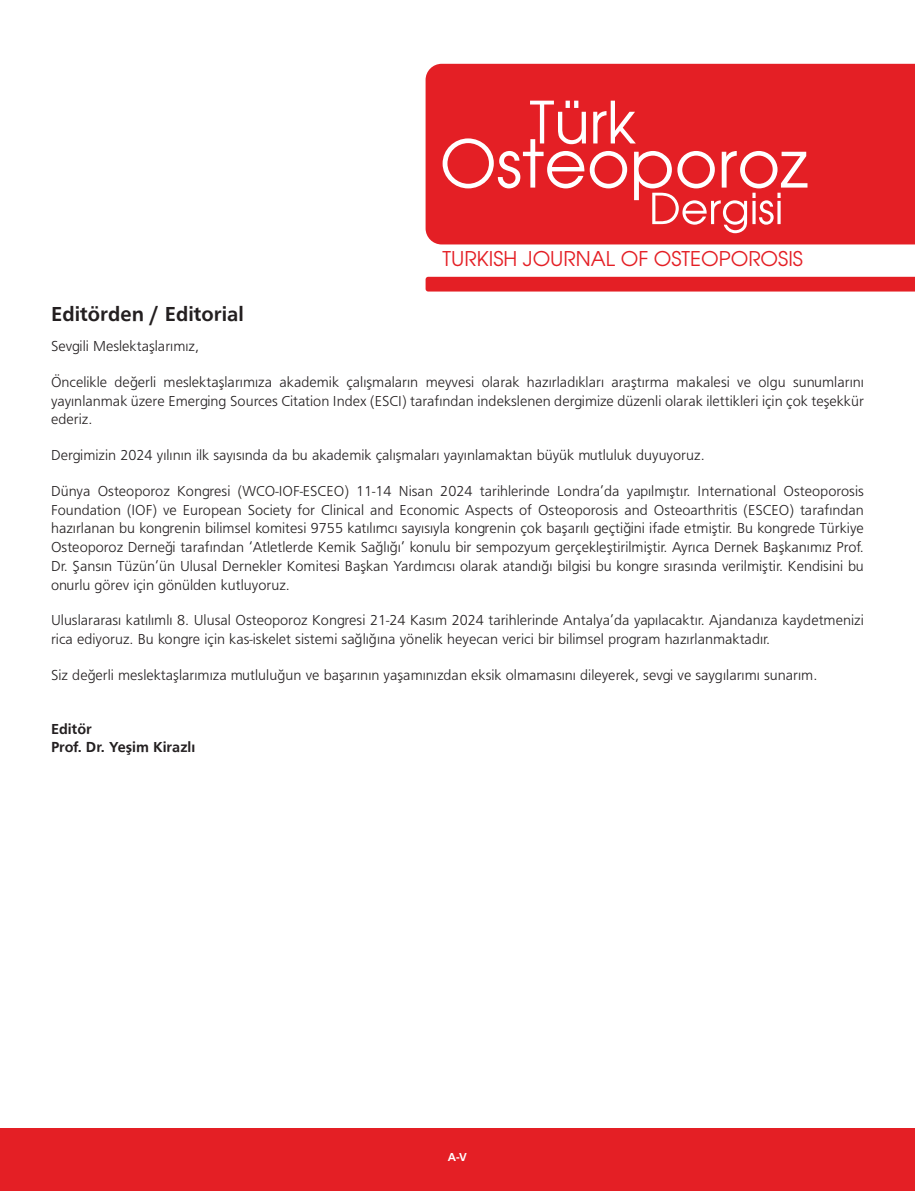
<style>
.page{position:relative;width:915px;height:1191px;background:#fff}
.page>*{position:absolute;margin:0;border:0;box-sizing:border-box;transform-origin:0 0}
.t1{font:21px "Frugal Bold Tr";color:#231f20}
.t2{font:20.25px "Avant Garde Tr";color:#e41f25}
.t3{font:15px/18.8px "Frugal Normal Tr";color:#231f20;text-align:justify}
.t4{font:15px "Frugal Bold Tr";color:#231f20}
.t5{font:12px "Frugal Bold Tr";color:#fff}
</style>
<div class="page">
<div style="left:425px;top:64px;width:489px;height:180px;background:#e41f25"></div>
<div style="left:425px;top:277px;width:489px;height:14px;background:#e41f25"></div>
<svg style="left:442px;top:101px;width:365px;height:132px;background:#e73f45"></svg>
<div style="left:0;top:1127px;width:914px;height:64px;background:#e41f25"></div>
<h2 class="t2" style="left:442px;top:246px;width:362px">TURKISH JOURNAL OF OSTEOPOROSIS</h2>
<p class="t1" style="left:51px;top:301px;width:194px">Editörden / Editorial</p>
<p class="t3" style="left:51px;top:336px;width:149px">Sevgili Meslektaşlarımız,</p>
<p class="t3" style="left:51px;top:372px;width:814px">Öncelikle değerli meslektaşlarımıza akademik çalışmaların meyvesi olarak hazırladıkları araştırma makalesi ve olgu sunumlarını yayınlanmak üzere Emerging Sources Citation Index (ESCI) tarafından indekslenen dergimize düzenli olarak ilettikleri için çok teşekkür ederiz.</p>
<p class="t3" style="left:51px;top:446px;width:655px">Dergimizin 2024 yılının ilk sayısında da bu akademik çalışmaları yayınlamaktan büyük mutluluk duyuyoruz.</p>
<p class="t3" style="left:51px;top:481px;width:814px">Dünya Osteoporoz Kongresi (WCO-IOF-ESCEO) 11-14 Nisan 2024 tarihlerinde Londra’da yapılmıştır. International Osteoporosis Foundation (IOF) ve European Society for Clinical and Economic Aspects of Osteoporosis and Osteoarthritis (ESCEO) tarafından hazırlanan bu kongrenin bilimsel komitesi 9755 katılımcı sayısıyla kongrenin çok başarılı geçtiğini ifade etmiştir. Bu kongrede Türkiye Osteoporoz Derneği tarafından ‘Atletlerde Kemik Sağlığı’ konulu bir sempozyum gerçekleştirilmiştir. Ayrıca Dernek Başkanımız Prof.<br>Dr. Şansın Tüzün’ün Ulusal Dernekler Komitesi Başkan Yardımcısı olarak atandığı bilgisi bu kongre sırasında verilmiştir. Kendisini bu onurlu görev için gönülden kutluyoruz.</p>
<p class="t3" style="left:51px;top:611px;width:814px">Uluslararası katılımlı 8. Ulusal Osteoporoz Kongresi 21-24 Kasım 2024 tarihlerinde Antalya’da yapılacaktır. Ajandanıza kaydetmenizi rica ediyoruz. Bu kongre için kas-iskelet sistemi sağlığına yönelik heyecan verici bir bilimsel program hazırlanmaktadır.</p>
<p class="t3" style="left:51px;top:665px;width:767px">Siz değerli meslektaşlarımıza mutluluğun ve başarının yaşamınızdan eksik olmamasını dileyerek, sevgi ve saygılarımı sunarım.</p>
<p class="t4" style="left:51px;top:720px;width:42px">Editör</p>
<p class="t4" style="left:51px;top:738px;width:146px">Prof. Dr. Yeşim Kirazlı</p>
<p class="t5" style="left:448px;top:1150px;width:20px">A-V</p>
</div>
